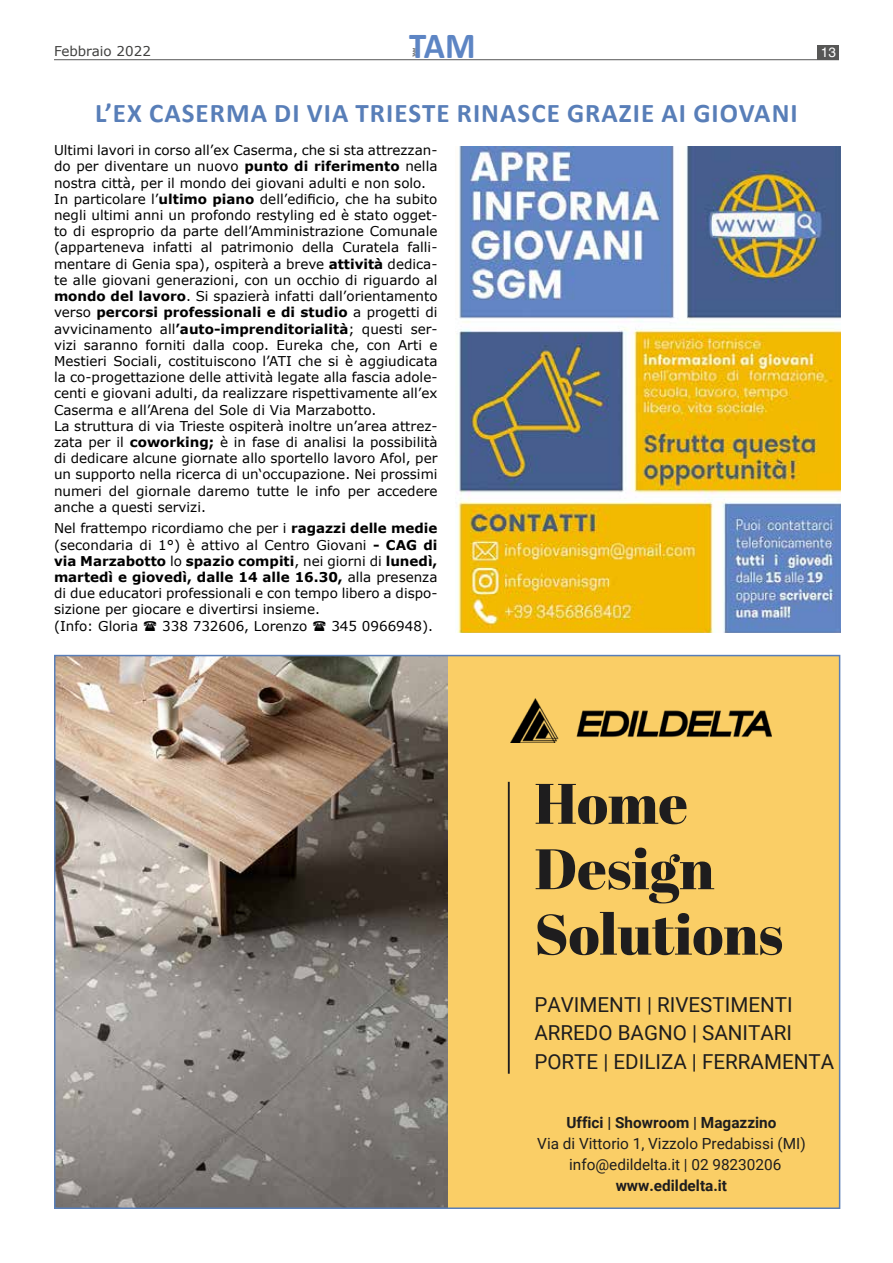
<style>
.page{position:relative;width:893px;height:1263px;background:#fff}
.page>*{position:absolute;margin:0;border:0;box-sizing:border-box;transform-origin:0 0}
.t1{font:57px/65.4px "Abril Fatface";color:#1e1d1e}
.t2{font:700 36.9px "Calibri";color:#5d85c4;scale:.95 1}
.t3{font:700 27px "Calibri";letter-spacing:.04em;color:#587eb8}
.t4{font:20.55px/28.5px "Roboto";color:#1e1d1e}
.t5{font:15.3px/21.1px "Roboto";color:#1e1d1e;text-align:center}
.t6{font:700 15.3px "Roboto";color:#1e1d1e}
.t7{font:13.5px/16.2px "Verdana";color:#000}
.t8{font:13.5px "Verdana";color:#3f3f3e}
.t9{font:13.5px "Helvetica";color:#fff}
.t10{font:3.9px "Calibri";color:#000;scale:1.23 1}
.s1{font-weight:700}
</style>
<div class="page">
<hr style="left:54px;top:59px;width:785px;height:1px;background:#575756">
<div style="left:818px;top:46px;width:21px;height:14px;background:#575756"></div>
<div style="left:55px;top:655px;width:785px;height:553px;background:#face66"></div>
<img style="left:57px;top:658px;width:390px;height:548px">
<hr style="left:508px;top:782px;width:2px;height:292px;background:#1e1d1e">
<img style="left:510px;top:699px;width:261px;height:43px">
<img style="left:455px;top:146px;width:385px;height:486px">
<p class="t8" style="left:54px;top:42px;width:98px">Febbraio 2022</p>
<h2 class="t2" style="left:409px;top:20px;width:71px">TAM</h2>
<p class="t10" style="left:412px;top:57px;width:9px;rotate:-90deg">TAM</p>
<h3 class="t3" style="left:95px;top:94px;width:704px">L’EX CASERMA DI VIA TRIESTE RINASCE GRAZIE AI GIOVANI</h3>
<p class="t7" style="left:54px;top:142px;width:385px">Ultimi lavori in corso all’ex Caserma, che si sta attrezzan&shy;do per diventare un nuovo <span class="s1">punto di riferimento</span> nella nostra città, per il mondo dei giovani adulti e non solo.<br>In particolare l’<span class="s1">ultimo piano</span> dell’edificio, che ha subito negli ultimi anni un profondo restyling ed è stato ogget&shy;to di esproprio da parte dell’Amministrazione Comunale (apparteneva infatti al patrimonio della Curatela falli&shy;mentare di Genia spa), ospiterà a breve <span class="s1">attività</span> dedica&shy;te alle giovani generazioni, con un occhio di riguardo al <span class="s1">mondo del lavoro</span>. Si spazierà infatti dall’orientamento verso <span class="s1">percorsi professionali e di studio</span> a progetti di avvicinamento all<span class="s1">’auto-imprenditorialità</span>; questi ser&shy;vizi saranno forniti dalla coop. Eureka che, con Arti e Mestieri Sociali, costituiscono l’ATI che si è aggiudicata la co-progettazione delle attività legate alla fascia adole&shy;centi e giovani adulti, da realizzare rispettivamente all’ex Caserma e all’Arena del Sole di Via Marzabotto.<br>La struttura di via Trieste ospiterà inoltre un’area attrez&shy;zata per il <span class="s1">coworking;</span> è in fase di analisi la possibilità di dedicare alcune giornate allo sportello lavoro Afol, per un supporto nella ricerca di un‘occupazione. Nei prossimi numeri del giornale daremo tutte le info per accedere anche a questi servizi.</p>
<p class="t7" style="left:54px;top:520px;width:385px">Nel frattempo ricordiamo che per i <span class="s1">ragazzi delle medie </span>(secondaria di 1°) è attivo al Centro Giovani <span class="s1">- CAG di via Marzabotto</span> lo <span class="s1">spazio compiti</span>, nei giorni di <span class="s1">lunedì, martedì e giovedì, dalle 14 alle 16.30,</span> alla presenza di due educatori professionali e con tempo libero a dispo&shy;sizione per giocare e divertirsi insieme.<br>(Info: Gloria</p>
<p class="t7" style="left:162px;top:617px;width:147px">338 732606, Lorenzo</p>
<p class="t7" style="left:331px;top:617px;width:103px">345 0966948).</p>
<p class="t9" style="left:821px;top:45px;width:17px">13</p>
<h1 class="t1" style="left:534px;top:769px;width:250px">Home<br>Design<br>Solutions</h1>
<h3 class="t4" style="left:534px;top:989px;width:301px">PAVIMENTI | RIVESTIMENTI<br>ARREDO BAGNO | SANITARI<br>PORTE | EDILIZA | FERRAMENTA</h3>
<p class="t6" style="left:566px;top:1111px;width:212px">Uffici | Showroom | Magazzino</p>
<p class="t5" style="left:537px;top:1132px;width:270px">Via di Vittorio 1, Vizzolo Predabissi (MI) info@edildelta.it | 02 98230206</p>
<p class="t6" style="left:616px;top:1175px;width:113px">www.edildelta.it</p>
</div>
